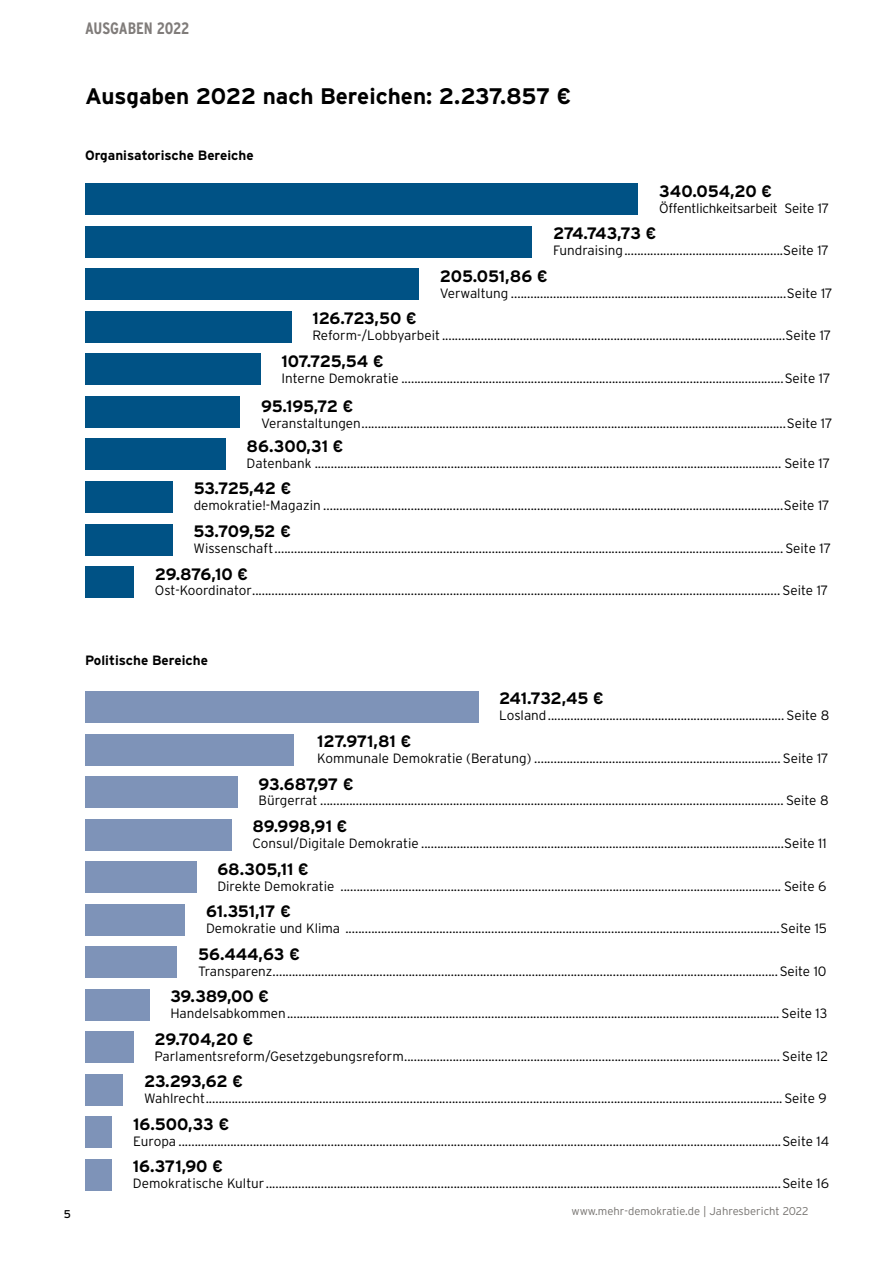
<style>
.page{position:relative;width:893px;height:1263px;background:#fff}
.page>*{position:absolute;margin:0;border:0;box-sizing:border-box;transform-origin:0 0}
.t1{font:700 22.5px "Interstate";color:#000}
.t2{font:700 16.5px "Interstate";letter-spacing:-.015em;color:#000}
.t3{font:700 16.5px "Interstate Condensed";letter-spacing:-.01em;color:#807c7a}
.t4{font:300 13.5px "Interstate";color:#000}
.t5{font:700 13.5px "Interstate";color:#000}
.t6{font:300 13.5px "Interstate";letter-spacing:-.02em;color:#000}
.t7{font:300 11.25px "Interstate";color:#75726f}
.t8{font:11.25px "Interstate";color:#000}
</style>
<div class="page">
<div style="left:85px;top:904px;width:100px;height:32px;background:#7e93b8"></div>
<div style="left:85px;top:268px;width:333px;height:32px;background:#005285"></div>
<div style="left:85px;top:353px;width:175px;height:32px;background:#005285"></div>
<div style="left:85px;top:523px;width:87px;height:32px;background:#005285"></div>
<div style="left:85px;top:226px;width:447px;height:32px;background:#005285"></div>
<div style="left:85px;top:311px;width:206px;height:32px;background:#005285"></div>
<div style="left:85px;top:396px;width:155px;height:32px;background:#005285"></div>
<div style="left:85px;top:481px;width:87px;height:32px;background:#005285"></div>
<div style="left:85px;top:566px;width:49px;height:32px;background:#005285"></div>
<div style="left:85px;top:438px;width:140px;height:32px;background:#005285"></div>
<div style="left:85px;top:183px;width:553px;height:32px;background:#005285"></div>
<div style="left:85px;top:734px;width:208px;height:31px;background:#7e93b8"></div>
<div style="left:85px;top:776px;width:152px;height:32px;background:#7e93b8"></div>
<div style="left:85px;top:819px;width:146px;height:32px;background:#7e93b8"></div>
<div style="left:85px;top:861px;width:111px;height:32px;background:#7e93b8"></div>
<div style="left:85px;top:989px;width:64px;height:32px;background:#7e93b8"></div>
<div style="left:85px;top:1074px;width:38px;height:32px;background:#7e93b8"></div>
<div style="left:85px;top:1116px;width:27px;height:32px;background:#7e93b8"></div>
<div style="left:85px;top:1159px;width:27px;height:32px;background:#7e93b8"></div>
<div style="left:85px;top:691px;width:393px;height:32px;background:#7e93b8"></div>
<div style="left:85px;top:946px;width:92px;height:32px;background:#7e93b8"></div>
<div style="left:85px;top:1031px;width:48px;height:32px;background:#7e93b8"></div>
<p class="t3" style="left:85px;top:19px;width:106px">AUSGABEN 2022</p>
<h1 class="t1" style="left:85px;top:83px;width:488px">Ausgaben 2022 nach Bereichen: 2.237.857 €</h1>
<p class="t5" style="left:85px;top:147px;width:170px">Organisatorische Bereiche</p>
<p class="t2" style="left:659px;top:182px;width:114px">340.054,20 €</p>
<p class="t6" style="left:659px;top:200px;width:171px">Öffentlichkeitsarbeit Seite 17</p>
<p class="t2" style="left:553px;top:224px;width:105px">274.743,73 €</p>
<p class="t4" style="left:553px;top:243px;width:277px">Fundraising.................................................Seite 17</p>
<p class="t2" style="left:440px;top:267px;width:109px">205.051,86 €</p>
<p class="t4" style="left:440px;top:285px;width:394px">Verwaltung .....................................................................................Seite 17</p>
<p class="t2" style="left:312px;top:309px;width:106px">126.723,50 €</p>
<p class="t4" style="left:312px;top:328px;width:520px">Reform-/Lobbyarbeit..........................................................................................................Seite 17</p>
<p class="t2" style="left:281px;top:352px;width:104px">107.725,54 €</p>
<p class="t4" style="left:281px;top:370px;width:551px">Interne Demokratie ......................................................................................................................Seite 17</p>
<p class="t2" style="left:261px;top:397px;width:94px">95.195,72 €</p>
<p class="t4" style="left:261px;top:416px;width:573px">Veranstaltungen...................................................................................................................................Seite 17</p>
<p class="t2" style="left:247px;top:437px;width:98px">86.300,31 €</p>
<p class="t4" style="left:247px;top:455px;width:585px">Datenbank ................................................................................................................................................ Seite 17</p>
<p class="t2" style="left:194px;top:479px;width:99px">53.725,42 €</p>
<p class="t4" style="left:194px;top:498px;width:637px">demokratie!-Magazin ..............................................................................................................................................Seite 17</p>
<p class="t2" style="left:194px;top:522px;width:99px">53.709,52 €</p>
<p class="t4" style="left:194px;top:541px;width:639px">Wissenschaft.............................................................................................................................................................Seite 17</p>
<p class="t2" style="left:155px;top:564px;width:95px">29.876,10 €</p>
<p class="t4" style="left:155px;top:583px;width:675px">Ost-Koordinator................................................................................................................................................................... Seite 17</p>
<p class="t5" style="left:85px;top:652px;width:124px">Politische Bereiche</p>
<p class="t2" style="left:499px;top:689px;width:106px">241.732,45 €</p>
<p class="t4" style="left:499px;top:708px;width:331px">Losland......................................................................... Seite 8</p>
<p class="t2" style="left:317px;top:732px;width:96px">127.971,81 €</p>
<p class="t4" style="left:317px;top:751px;width:513px">Kommunale Demokratie (Beratung) ............................................................................ Seite 17</p>
<p class="t2" style="left:259px;top:774px;width:97px">93.687,97 €</p>
<p class="t4" style="left:259px;top:793px;width:571px">Bürgerrat ............................................................................................................................................... Seite 8</p>
<p class="t2" style="left:253px;top:817px;width:96px">89.998,91 €</p>
<p class="t4" style="left:253px;top:836px;width:576px">Consul/Digitale Demokratie ................................................................................................................Seite 11</p>
<p class="t2" style="left:217px;top:859px;width:93px">68.305,11 €</p>
<p class="t4" style="left:217px;top:878px;width:610px">Direkte Demokratie ........................................................................................................................................ Seite 6</p>
<p class="t2" style="left:206px;top:902px;width:86px">61.351,17 €</p>
<p class="t4" style="left:206px;top:921px;width:623px">Demokratie und Klima ......................................................................................................................................Seite 15</p>
<p class="t2" style="left:198px;top:945px;width:103px">56.444,63 €</p>
<p class="t4" style="left:198px;top:963px;width:630px">Transparenz............................................................................................................................................................Seite 10</p>
<p class="t2" style="left:170px;top:987px;width:100px">39.389,00 €</p>
<p class="t4" style="left:170px;top:1006px;width:659px">Handelsabkommen........................................................................................................................................................Seite 13</p>
<p class="t2" style="left:155px;top:1030px;width:100px">29.704,20 €</p>
<p class="t4" style="left:155px;top:1048px;width:675px">Parlamentsreform/Gesetzgebungsreform.................................................................................................................... Seite 12</p>
<p class="t2" style="left:144px;top:1072px;width:100px">23.293,62 €</p>
<p class="t4" style="left:144px;top:1091px;width:684px">Wahlrecht..................................................................................................................................................................................Seite 9</p>
<p class="t2" style="left:133px;top:1115px;width:98px">16.500,33 €</p>
<p class="t4" style="left:133px;top:1133px;width:698px">Europa ..........................................................................................................................................................................................Seite 14</p>
<p class="t2" style="left:133px;top:1157px;width:92px">16.371,90 €</p>
<p class="t4" style="left:133px;top:1176px;width:698px">Demokratische Kultur...............................................................................................................................................................Seite 16</p>
<p class="t8" style="left:64px;top:1207px;width:9px">5</p>
<p class="t7" style="left:571px;top:1204px;width:238px">www.mehr-demokratie.de | Jahresbericht 2022</p>
</div>
